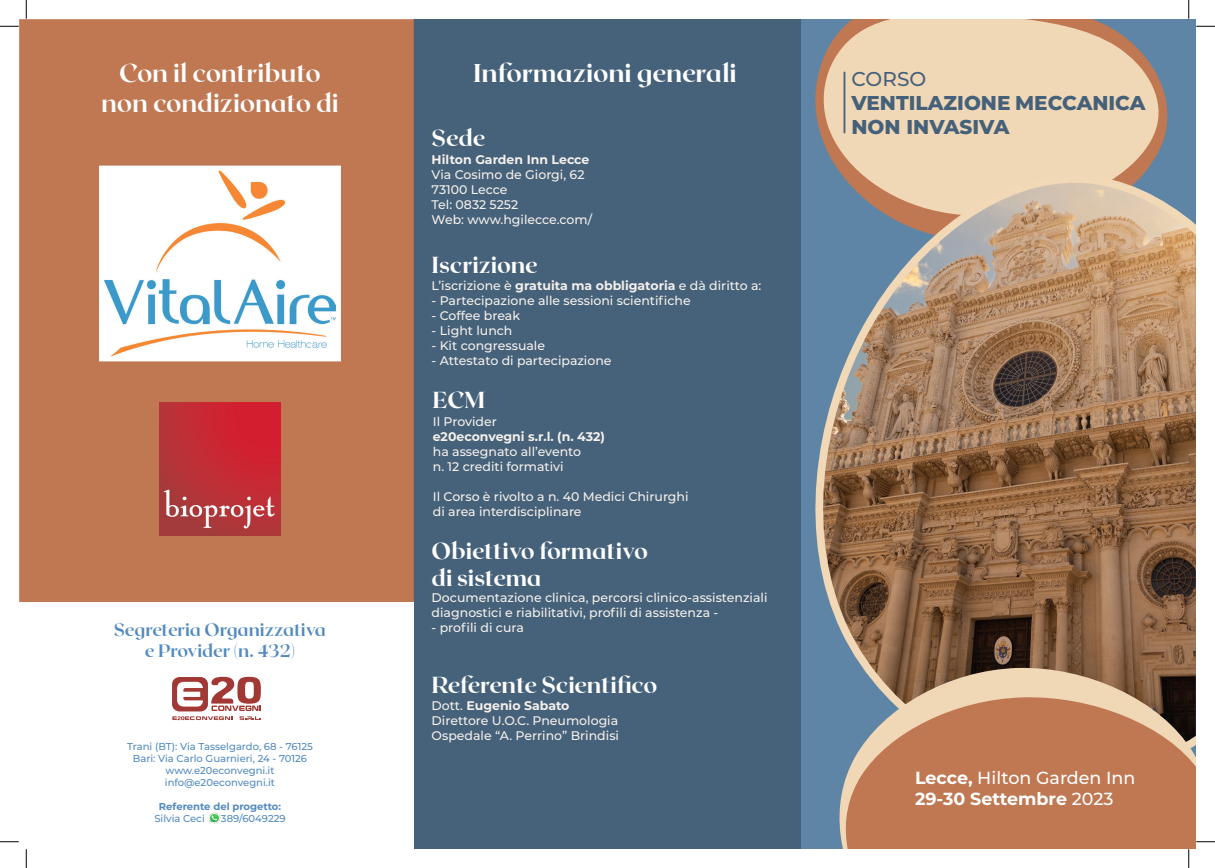
<style>
.page{position:relative;width:1215px;height:868px;background:#fff}
.page>*{position:absolute;margin:0;border:0;box-sizing:border-box;transform-origin:0 0}
.t1{font:800 25px "Roxborough CF";letter-spacing:-.01em;color:#fff}
.t2{font:800 25px "Roxborough CF";letter-spacing:-.005em;color:#fff}
.t3{font:800 22.5px/27px "Roxborough CF";letter-spacing:-.01em;color:#fff}
.t4{font:800 20px/24px "Montserrat";color:#45617a}
.t5{font:500 20px "Montserrat";color:#45617a}
.t6{font:800 17.5px "Roxborough CF";color:#528abf}
.t7{font:500 17.5px "Montserrat";color:#fff}
.t8{font:700 17.5px "Montserrat";color:#fff}
.t9{font:500 12.5px/15px "Montserrat";color:#f5f0eb}
.t10{font:700 12.5px "Montserrat";color:#f5f0eb}
.t11{font:500 10px "Montserrat";color:#528abf}
.t12{font:700 10px "Montserrat";color:#528abf}
.s1{font-weight:700}
.s2{font-weight:500}
</style>
<div class="page">
<div style="left:414px;top:19px;width:387px;height:829px;background:#46627a"></div>
<div style="left:801px;top:19px;width:395px;height:829px;background:#5e85a6"></div>
<div style="left:19px;top:19px;width:395px;height:583px;background:#bf7852"></div>
<svg style="left:815px;top:19px;width:348px;height:156px;background:#e1c9ac"></svg>
<svg style="left:815px;top:175px;width:381px;height:491px;background:#977a62"></svg>
<svg style="left:861px;top:666px;width:335px;height:29px;background:#a58a70"></svg>
<svg style="left:839px;top:695px;width:357px;height:153px;background:#ba805f"></svg>
<hr style="left:843px;top:72px;width:2px;height:60px;background:#4b6379">
<img style="left:160px;top:402px;width:120px;height:134px">
<svg style="left:172px;top:676px;width:89px;height:44px"></svg>
<svg style="left:97px;top:163px;width:246px;height:201px"></svg>
<svg style="left:208px;top:812px;width:12px;height:11px"></svg>
<svg style="left:0;top:25px;width:19px;height:2px"></svg>
<svg style="left:1196px;top:25px;width:19px;height:2px"></svg>
<svg style="left:0;top:841px;width:19px;height:1px"></svg>
<svg style="left:1196px;top:841px;width:19px;height:1px"></svg>
<svg style="left:25px;top:0;width:2px;height:19px"></svg>
<svg style="left:25px;top:849px;width:2px;height:18px"></svg>
<svg style="left:1188px;top:0;width:1px;height:19px"></svg>
<svg style="left:1188px;top:849px;width:1px;height:18px"></svg>
<p class="t1" style="left:119px;top:57px;width:203px">Con il contributo</p>
<p class="t1" style="left:101px;top:87px;width:239px">non condizionato di</p>
<p class="t6" style="left:114px;top:618px;width:214px">Segreteria Organizzativa</p>
<p class="t6" style="left:145px;top:639px;width:152px">e Provider (n. 432)</p>
<p class="t11" style="left:127px;top:739px;width:187px">Trani (BT): Via Tasselgardo, 68 - 76125</p>
<p class="t11" style="left:133px;top:751px;width:176px">Bari: Via Carlo Guarnieri, 24 - 70126</p>
<p class="t11" style="left:165px;top:763px;width:111px">www.e20econvegni.it</p>
<p class="t11" style="left:165px;top:775px;width:112px">info@e20econvegni.it</p>
<p class="t12" style="left:159px;top:798px;width:124px">Referente del progetto:</p>
<p class="t11" style="left:154px;top:811px;width:52px">Silvia Ceci</p>
<p class="t11" style="left:221px;top:811px;width:66px">389/6049229</p>
<p class="t2" style="left:473px;top:57px;width:265px">Informazioni generali</p>
<p class="t3" style="left:432px;top:124px;width:55px">Sede</p>
<p class="t10" style="left:432px;top:151px;width:159px">Hilton Garden Inn Lecce</p>
<p class="t9" style="left:432px;top:167px;width:154px">Via Cosimo de Giorgi, 62</p>
<p class="t9" style="left:432px;top:182px;width:77px">73100 Lecce</p>
<p class="t9" style="left:432px;top:197px;width:88px">Tel: 0832 5252</p>
<p class="t9" style="left:432px;top:212px;width:162px">Web: www.hgilecce.com/</p>
<p class="t3" style="left:431px;top:252px;width:108px">Iscrizione</p>
<p class="t9" style="left:432px;top:277px;width:331px">L’iscrizione è <span class="s1">gratuita ma obbligatoria</span> e dà diritto a:</p>
<p class="t9" style="left:432px;top:292px;width:260px">- Partecipazione alle sessioni scientifiche</p>
<p class="t9" style="left:432px;top:307px;width:90px">- Coffee break</p>
<p class="t9" style="left:432px;top:322px;width:82px">- Light lunch</p>
<p class="t9" style="left:432px;top:337px;width:115px">- Kit congressuale</p>
<p class="t9" style="left:432px;top:352px;width:181px">- Attestato di partecipazione</p>
<p class="t3" style="left:432px;top:386px;width:54px">ECM</p>
<p class="t9" style="left:433px;top:413px;width:66px">Il Provider</p>
<p class="t10" style="left:433px;top:427px;width:173px">e20econvegni s.r.l. (n. 432)</p>
<p class="t9" style="left:433px;top:443px;width:150px">ha assegnato all’evento</p>
<p class="t9" style="left:433px;top:458px;width:132px">n. 12 crediti formativi</p>
<p class="t9" style="left:433px;top:488px;width:257px">Il Corso è rivolto a n. 40 Medici Chirurghi</p>
<p class="t9" style="left:433px;top:503px;width:150px">di area interdisciplinare</p>
<p class="t3" style="left:432px;top:537px;width:218px">Obiettivo formativo di sistema</p>
<p class="t9" style="left:432px;top:590px;width:337px">Documentazione clinica, percorsi clinico-assistenziali diagnostici e riabilitativi, profili di assistenza -</p>
<p class="t9" style="left:432px;top:620px;width:94px">- profili di cura</p>
<p class="t3" style="left:431px;top:671px;width:228px">Referente Scientifico</p>
<p class="t10" style="left:432px;top:696px;width:139px"><span class="s2">Dott.</span> Eugenio Sabato</p>
<p class="t9" style="left:432px;top:712px;width:188px">Direttore U.O.C. Pneumologia</p>
<p class="t9" style="left:432px;top:727px;width:189px">Ospedale “A. Perrino” Brindisi</p>
<p class="t5" style="left:851px;top:65px;width:76px">CORSO</p>
<p class="t4" style="left:851px;top:90px;width:296px">VENTILAZIONE MECCANICA<br>NON INVASIVA</p>
<p class="t7" style="left:915px;top:765px;width:222px"><span class="s1">Lecce,</span> Hilton Garden Inn</p>
<p class="t8" style="left:915px;top:786px;width:200px">29-30 Settembre <span class="s2">2023</span></p>
</div>
